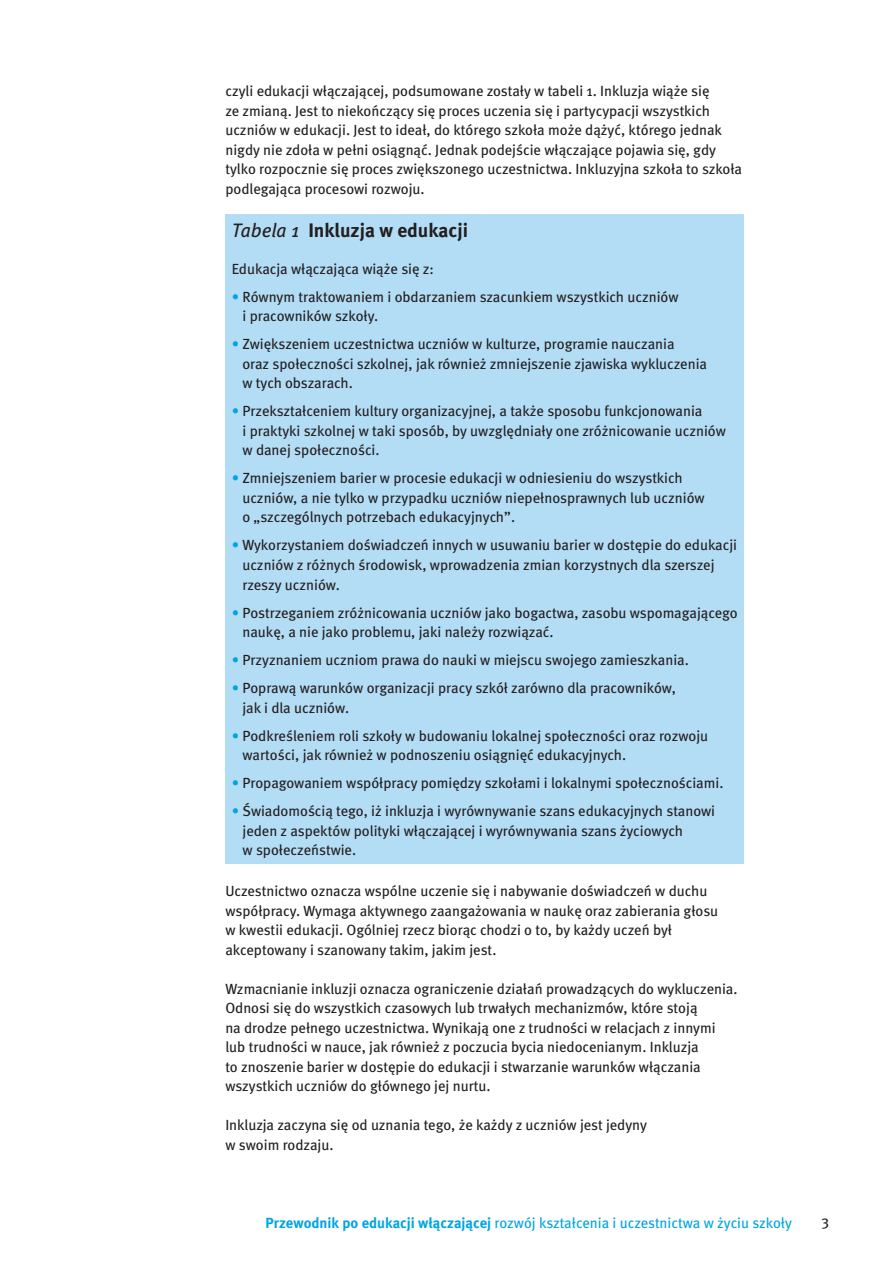
<style>
.page{position:relative;width:893px;height:1263px;background:#fff}
.page>*{position:absolute;margin:0;border:0;box-sizing:border-box;transform-origin:0 0}
.t1{font:700 19.5px "Meta CE";color:#231f20}
.t2{font:14.7px/19.5px "Meta CE Regular";color:#231f20}
.t3{font:14.7px "Meta CE Regular";letter-spacing:-.005em;color:#00a5e3}
.s1{font-weight:400;font-style:italic}
.s2{color:#00a5e3}
.s3{font-family:"Meta CE";font-weight:700}
</style>
<div class="page">
<div style="left:225px;top:214px;width:519px;height:649px;background:#b3ddf5"></div>
<p class="t2" style="left:225px;top:82px;width:518px">czyli edukacji włączającej, podsumowane zostały w tabeli 1. Inkluzja wiąże się<br>ze zmianą. Jest to niekończący się proces uczenia się i partycypacji wszystkich uczniów w edukacji. Jest to ideał, do którego szkoła może dążyć, którego jednak nigdy nie zdoła w pełni osiągnąć. Jednak podejście włączające pojawia się, gdy tylko rozpocznie się proces zwiększonego uczestnictwa. Inkluzyjna szkoła to szkoła podlegająca procesowi rozwoju.</p>
<h1 class="t1" style="left:232px;top:218px;width:238px"><span class="s1">Tabela 1</span> Inkluzja w edukacji</h1>
<p class="t2" style="left:232px;top:259px;width:204px">Edukacja włączająca wiąże się z:</p>
<p class="t2" style="left:242px;top:287px;width:438px;text-indent:-11px"><span class="s2">•</span> Równym traktowaniem i obdarzaniem szacunkiem wszystkich uczniów i pracowników szkoły.</p>
<p class="t2" style="left:242px;top:335px;width:466px;text-indent:-11px"><span class="s2">•</span> Zwiększeniem uczestnictwa uczniów w kulturze, programie nauczania<br>oraz społeczności szkolnej, jak również zmniejszenie zjawiska wykluczenia w tych obszarach.</p>
<p class="t2" style="left:242px;top:402px;width:485px;text-indent:-11px"><span class="s2">•</span> Przekształceniem kultury organizacyjnej, a także sposobu funkcjonowania<br>i praktyki szkolnej w taki sposób, by uwzględniały one zróżnicowanie uczniów w danej społeczności.</p>
<p class="t2" style="left:242px;top:469px;width:464px;text-indent:-11px"><span class="s2">•</span> Zmniejszeniem barier w procesie edukacji w odniesieniu do wszystkich uczniów, a nie tylko w przypadku uczniów niepełnosprawnych lub uczniów o „szczególnych potrzebach edukacyjnych”.</p>
<p class="t2" style="left:242px;top:536px;width:496px;text-indent:-11px"><span class="s2">•</span> Wykorzystaniem doświadczeń innych w usuwaniu barier w dostępie do edukacji uczniów z różnych środowisk, wprowadzenia zmian korzystnych dla szerszej rzeszy uczniów.</p>
<p class="t2" style="left:242px;top:603px;width:497px;text-indent:-11px"><span class="s2">•</span> Postrzeganiem zróżnicowania uczniów jako bogactwa, zasobu wspomagającego naukę, a nie jako problemu, jaki należy rozwiązać.</p>
<p class="t2" style="left:232px;top:650px;width:459px"><span class="s2">•</span> Przyznaniem uczniom prawa do nauki w miejscu swojego zamieszkania.</p>
<p class="t2" style="left:242px;top:678px;width:435px;text-indent:-11px"><span class="s2">•</span> Poprawą warunków organizacji pracy szkół zarówno dla pracowników, jak i dla uczniów.</p>
<p class="t2" style="left:242px;top:726px;width:467px;text-indent:-11px"><span class="s2">•</span> Podkreśleniem roli szkoły w budowaniu lokalnej społeczności oraz rozwoju wartości, jak również w podnoszeniu osiągnięć edukacyjnych.</p>
<p class="t2" style="left:232px;top:773px;width:493px"><span class="s2">•</span> Propagowaniem współpracy pomiędzy szkołami i lokalnymi społecznościami.</p>
<p class="t2" style="left:242px;top:801px;width:474px;text-indent:-11px"><span class="s2">•</span> Świadomością tego, iż inkluzja i wyrównywanie szans edukacyjnych stanowi jeden z aspektów polityki włączającej i wyrównywania szans życiowych<br>w społeczeństwie.</p>
<p class="t2" style="left:225px;top:881px;width:494px">Uczestnictwo oznacza wspólne uczenie się i nabywanie doświadczeń w duchu współpracy. Wymaga aktywnego zaangażowania w naukę oraz zabierania głosu w kwestii edukacji. Ogólniej rzecz biorąc chodzi o to, by każdy uczeń był akceptowany i szanowany takim, jakim jest.</p>
<p class="t2" style="left:225px;top:979px;width:514px">Wzmacnianie inkluzji oznacza ograniczenie działań prowadzących do wykluczenia.<br>Odnosi się do wszystkich czasowych lub trwałych mechanizmów, które stoją<br>na drodze pełnego uczestnictwa. Wynikają one z trudności w relacjach z innymi lub trudności w nauce, jak również z poczucia bycia niedocenianym. Inkluzja<br>to znoszenie barier w dostępie do edukacji i stwarzanie warunków włączania wszystkich uczniów do głównego jej nurtu.</p>
<p class="t2" style="left:225px;top:1115px;width:423px">Inkluzja zaczyna się od uznania tego, że każdy z uczniów jest jedyny w swoim rodzaju.</p>
<p class="t3" style="left:266px;top:1213px;width:528px"><span class="s3">Przewodnik po edukacji włączającej</span> rozwój kształcenia i uczestnictwa w życiu szkoły</p>
<p class="t2" style="left:822px;top:1211px;width:9px">3</p>
</div>
